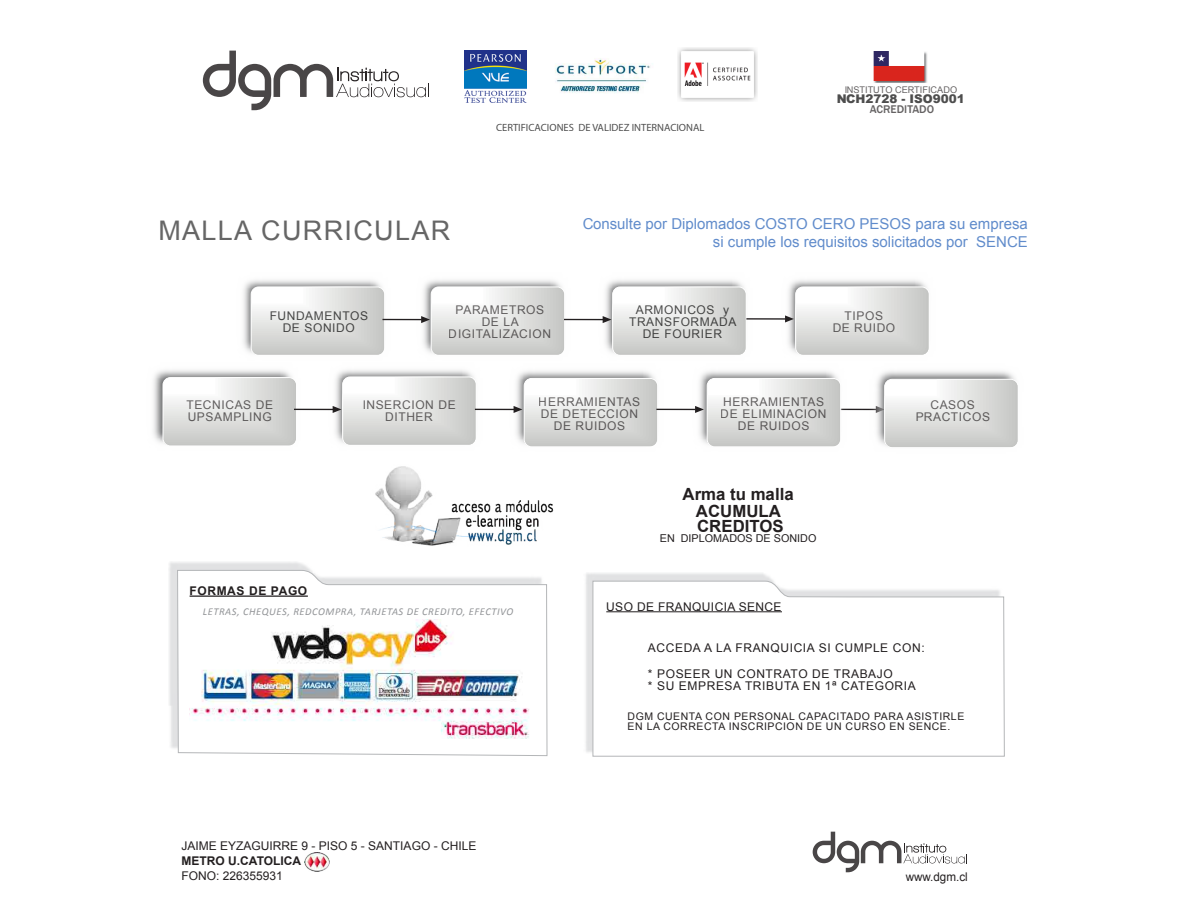
<style>
.page{position:relative;width:1188px;height:918px;background:#fff}
.page>*{position:absolute;margin:0;border:0;box-sizing:border-box;transform-origin:0 0}
.t1{font:27px "Arial";letter-spacing:.05em;color:#666}
.t2{font:700 16.8px/16.8px "Arial";color:#231f20;text-align:center}
.t3{font:15px/18px "Arial";color:#1c5ab5;text-align:right}
.t4{font:12px/12px "Arial";letter-spacing:.05em;color:#231f20;text-align:center}
.t5{font:12px "Arial";color:#231f20}
.t6{font:12px/12px "Arial";letter-spacing:.05em;color:#000;text-align:center}
.t7{font:12px "Arial";letter-spacing:.03em;color:#231f20}
.t8{font:700 12px "Arial";color:#231f20}
.t9{font:900 12px "Arial";color:#000}
.t10{font:700 12px "Arial";letter-spacing:.05em;color:#231f20}
.t11{font:500 11.55px "Franklin Gothic";color:#231f20}
.t12{font:10.8px "Arial";color:#231f20}
.t13{font:10.5px/10.5px "Arial";letter-spacing:.05em;color:#231f20}
.t14{font:italic 10.5px "Calibri";letter-spacing:.05em;color:#939598}
.t15{font:10.5px "Myriad Pro";color:#000}
.t16{font:9.15px "Arial";color:#231f20}
</style>
<div class="page">
<img style="left:585px;top:573px;width:8px;height:181px">
<svg style="left:593px;top:573px;width:412px;height:184px"></svg>
<img style="left:169px;top:562px;width:142px;height:186px">
<svg style="left:177px;top:570px;width:370px;height:186px"></svg>
<hr style="left:190px;top:596px;width:118px;height:1px;background:#231f20">
<hr style="left:606px;top:611px;width:176px;height:1px;background:#231f20">
<img style="left:243px;top:280px;width:127px;height:38px">
<svg style="left:251px;top:287px;width:119px;height:31px"></svg>
<div style="left:251px;top:287px;width:134px;height:69px;border:1px solid #fff;border-radius:8px"></div>
<img style="left:615px;top:279px;width:181px;height:99px">
<img style="left:153px;top:318px;width:192px;height:125px">
<svg style="left:785px;top:287px;width:144px;height:68px"></svg>
<hr style="left:746px;top:318px;width:40px;height:2px;background:#231f20">
<svg style="left:163px;top:378px;width:134px;height:66px"></svg>
<div style="left:163px;top:377px;width:134px;height:69px;border:1px solid #fff;border-radius:8px"></div>
<svg style="left:695px;top:378px;width:130px;height:69px"></svg>
<hr style="left:656px;top:409px;width:40px;height:1px;background:#231f20">
<img style="left:370px;top:280px;width:245px;height:126px">
<svg style="left:514px;top:378px;width:144px;height:69px"></svg>
<hr style="left:475px;top:409px;width:39px;height:1px;background:#231f20">
<svg style="left:333px;top:377px;width:143px;height:68px"></svg>
<hr style="left:294px;top:409px;width:39px;height:1px;background:#231f20">
<svg style="left:603px;top:287px;width:143px;height:68px"></svg>
<hr style="left:564px;top:319px;width:39px;height:1px;background:#231f20">
<svg style="left:421px;top:287px;width:144px;height:68px"></svg>
<hr style="left:382px;top:319px;width:40px;height:1px;background:#231f20">
<img style="left:825px;top:320px;width:190px;height:127px">
<svg style="left:876px;top:379px;width:140px;height:68px"></svg>
<div style="left:884px;top:379px;width:134px;height:69px;border:1px solid #fff;border-radius:8px"></div>
<img style="left:305px;top:853px;width:24px;height:19px">
<svg style="left:813px;top:832px;width:154px;height:40px"></svg>
<img style="left:873px;top:51px;width:54px;height:32px">
<svg style="left:203px;top:51px;width:226px;height:59px"></svg>
<img style="left:678px;top:48px;width:80px;height:53px">
<img style="left:464px;top:51px;width:62px;height:51px">
<img style="left:555px;top:58px;width:95px;height:35px">
<img style="left:190px;top:620px;width:340px;height:118px">
<img style="left:375px;top:466px;width:179px;height:80px">
<h1 class="t1" style="left:158px;top:213px;width:293px">MALLA CURRICULAR</h1>
<p class="t15" style="left:496px;top:121px;width:210px">CERTIFICACIONES DE VALIDEZ INTERNACIONAL</p>
<p class="t16" style="left:844px;top:84px;width:114px">INSTITUTO CERTIFICADO</p>
<p class="t9" style="left:836px;top:90px;width:130px">NCH2728 - ISO9001</p>
<p class="t11" style="left:870px;top:102px;width:66px">ACREDITADO</p>
<p class="t3" style="left:582px;top:215px;width:447px">Consulte por Diplomados COSTO CERO PESOS para su empresa si cumple los requisitos solicitados por SENCE</p>
<p class="t6" style="left:629px;top:304px;width:109px">ARMONICOS y<br>TRANSFORMADA<br>DE FOURIER</p>
<p class="t4" style="left:449px;top:304px;width:104px">PARAMETROS<br>DE LA<br>DIGITALIZACION</p>
<p class="t6" style="left:270px;top:310px;width:100px">FUNDAMENTOS<br>DE SONIDO</p>
<p class="t4" style="left:832px;top:310px;width:64px">TIPOS<br>DE RUIDO</p>
<p class="t4" style="left:186px;top:399px;width:88px;text-align:left">TECNICAS DE<br>UPSAMPLING</p>
<p class="t4" style="left:362px;top:399px;width:95px">INSERCION DE<br>DITHER</p>
<p class="t4" style="left:539px;top:396px;width:103px">HERRAMIENTAS<br>DE DETECCION<br>DE RUIDOS</p>
<p class="t4" style="left:721px;top:396px;width:107px">HERRAMIENTAS<br>DE ELIMINACION<br>DE RUIDOS</p>
<p class="t10" style="left:190px;top:583px;width:119px">FORMAS DE PAGO</p>
<h2 class="t2" style="left:683px;top:486px;width:113px">Arma tu malla<br>ACUMULA</h2>
<h2 class="t2" style="left:697px;top:518px;width:88px">CREDITOS</h2>
<p class="t12" style="left:660px;top:531px;width:158px">EN DIPLOMADOS DE SONIDO</p>
<p class="t4" style="left:915px;top:399px;width:76px">CASOS<br>PRACTICOS</p>
<p class="t14" style="left:203px;top:604px;width:312px">LETRAS, CHEQUES, REDCOMPRA, TARJETAS DE CREDITO, EFECTIVO</p>
<p class="t7" style="left:606px;top:598px;width:177px">USO DE FRANQUICIA SENCE</p>
<p class="t4" style="left:648px;top:642px;width:278px">ACCEDA A LA FRANQUICIA SI CUMPLE CON:</p>
<p class="t4" style="left:648px;top:668px;width:269px;text-align:left">* POSEER UN CONTRATO DE TRABAJO<br>* SU EMPRESA TRIBUTA EN 1ª CATEGORIA</p>
<p class="t13" style="left:628px;top:711px;width:338px">DGM CUENTA CON PERSONAL CAPACITADO PARA ASISTIRLE<br>EN LA CORRECTA INSCRIPCION DE UN CURSO EN SENCE.</p>
<p class="t5" style="left:182px;top:838px;width:296px">JAIME EYZAGUIRRE 9 - PISO 5 - SANTIAGO - CHILE</p>
<p class="t8" style="left:182px;top:853px;width:121px">METRO U.CATOLICA</p>
<p class="t5" style="left:182px;top:868px;width:103px">FONO: 226355931</p>
<p class="t4" style="left:906px;top:871px;width:64px">www.dgm.cl</p>
</div>
